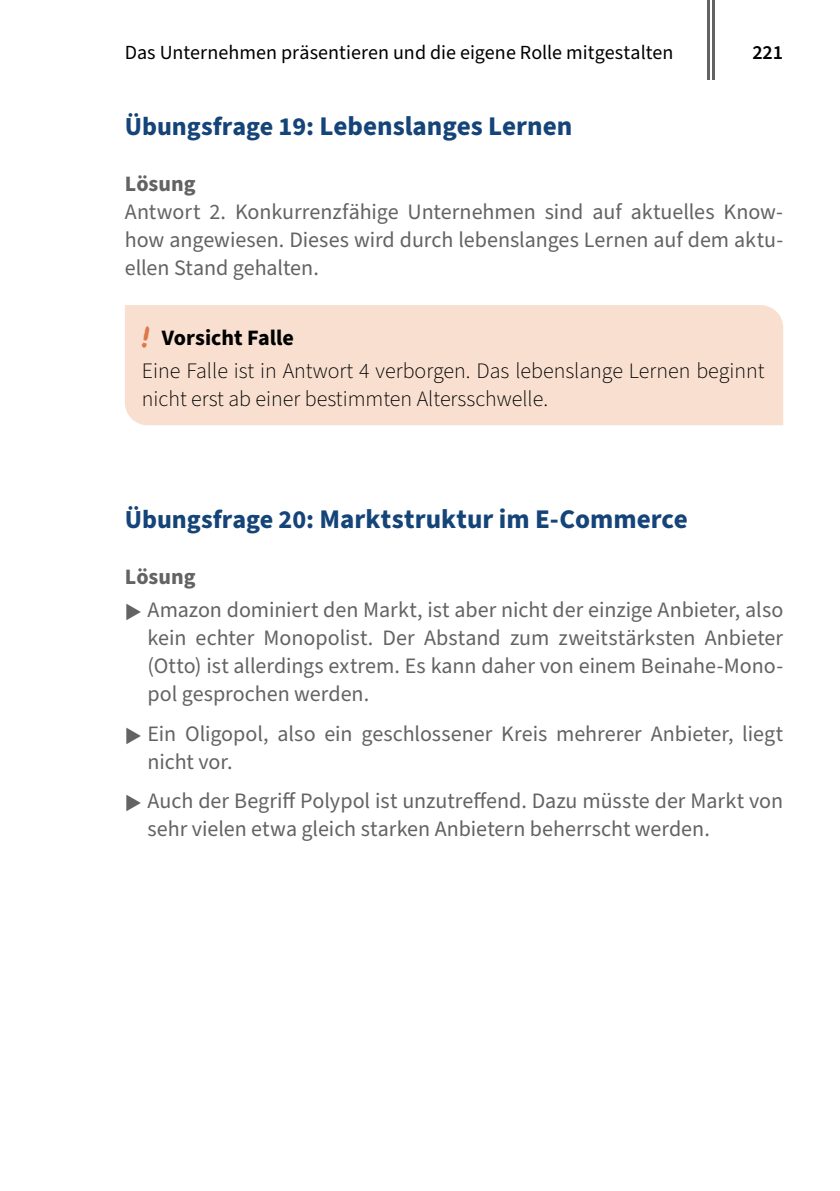
<style>
.page{position:relative;width:840px;height:1191px;background:#fff}
.page>*{position:absolute;margin:0;border:0;box-sizing:border-box;transform-origin:0 0}
.t1{font:700 27px "Source Sans Pro";color:#144478}
.Lösungstext{font:22px/28px "Source Sans Pro";color:#646363;text-align:justify}
.Kastentext{font:300 22px/28px "Source Sans Pro";color:#000}
.t2{font:700 22px "Source Sans Pro";color:#000}
.Ueberschrift_Loesung{font:700 22px "Source Sans Pro";color:#646363}
.t3{font:20px "Source Sans Pro";letter-spacing:.005em;color:#000}
.t4{font:600 20px "Source Sans Pro";color:#000}
.s1{font-size:26px}
.s2{font-family:"Permanent Marker";font-weight:400;font-size:28px;color:#de784a}
</style>
<div class="page">
<hr style="left:706px;top:0;width:3px;height:79px;background:#646363">
<hr style="left:711px;top:0;width:3px;height:79px;background:#646363">
<div style="left:125px;top:305px;width:657px;height:120px;background:#f8dfd0"></div>
<p class="t3" style="left:125px;top:39px;width:549px">Das Unternehmen präsentieren und die eigene Rolle mitgestalten</p>
<p class="t4" style="left:752px;top:39px;width:32px">221</p>
<p class="t1" style="left:125px;top:108px;width:449px"><span class="s1">Übungsfrage 19:</span> Lebenslanges Lernen</p>
<p class="Ueberschrift_Loesung" style="left:125px;top:169px;width:72px">Lösung</p>
<p class="Lösungstext" style="left:125px;top:199px;width:659px">Antwort 2. Konkurrenzfähige Unternehmen sind auf aktuelles Know&shy;how angewiesen. Dieses wird durch lebenslanges Lernen auf dem aktu&shy;ellen Stand gehalten.</p>
<p class="t2" style="left:142px;top:322px;width:154px"><span class="s2">!</span> Vorsicht Falle</p>
<p class="Kastentext" style="left:142px;top:358px;width:623px">Eine Falle ist in Antwort 4 verborgen. Das lebenslange Lernen beginnt nicht erst ab einer bestimmten Altersschwelle.</p>
<p class="t1" style="left:125px;top:500px;width:564px"><span class="s1">Übungsfrage 20:</span> Marktstruktur im E-Commerce</p>
<p class="Ueberschrift_Loesung" style="left:125px;top:561px;width:72px">Lösung</p>
<p class="Lösungstext" style="left:147px;top:596px;width:637px">Amazon dominiert den Markt, ist aber nicht der einzige Anbieter, also kein echter Monopolist. Der Abstand zum zweitstärksten Anbieter (Otto) ist allerdings extrem. Es kann daher von einem Beinahe-Mono&shy;pol gesprochen werden.</p>
<p class="Lösungstext" style="left:147px;top:720px;width:636px">Ein Oligopol, also ein geschlossener Kreis mehrerer Anbieter, liegt nicht vor.</p>
<p class="Lösungstext" style="left:147px;top:787px;width:636px">Auch der Begriff Polypol ist unzutreffend. Dazu müsste der Markt von sehr vielen etwa gleich starken Anbietern beherrscht werden.</p>
</div>
